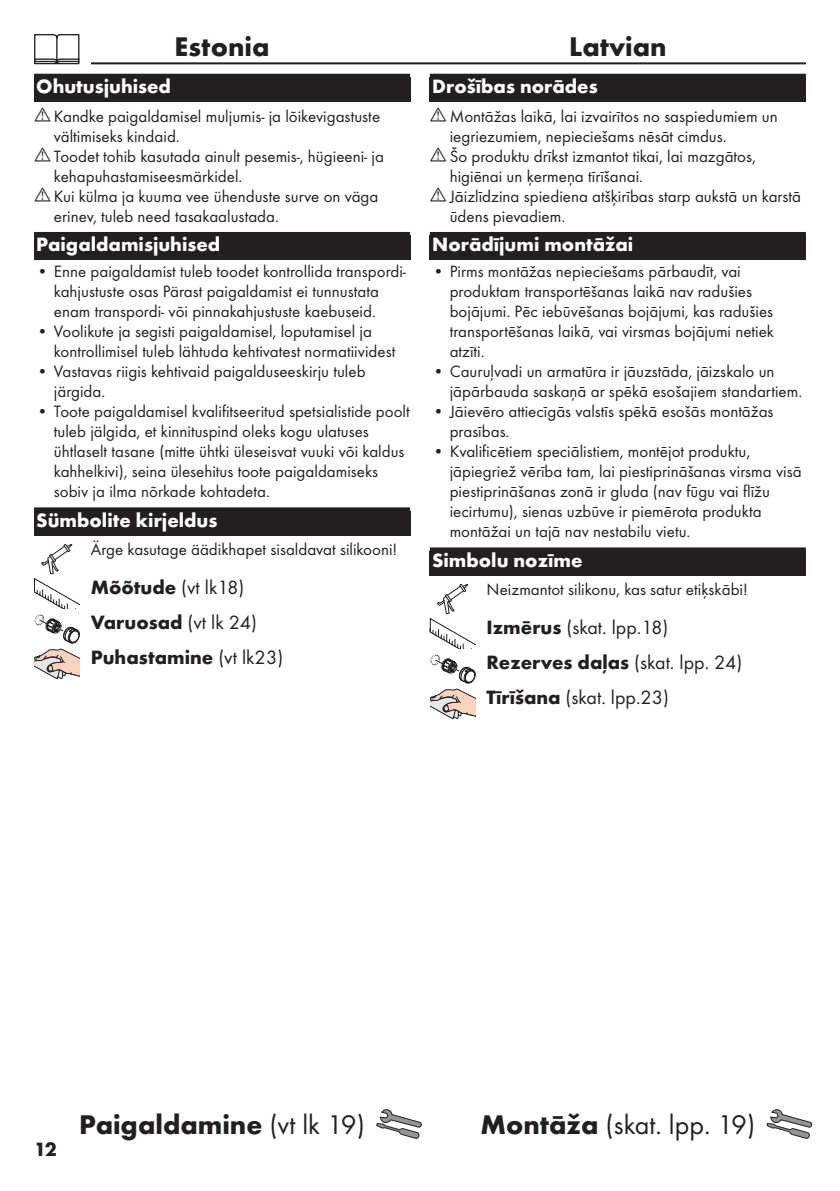
<style>
.page{position:relative;width:840px;height:1191px;background:#fff}
.page>*{position:absolute;margin:0;border:0;box-sizing:border-box;transform-origin:0 0}
.t1{font:700 28px "Futura TOT";color:#231f20}
.t2{font:28px "Futura TOT Boo";color:#231f20}
.t3{font:700 20px "Futura TOT";color:#fff}
.t4{font:700 20px/35.4px "Futura TOT";color:#231f20}
.t5{font:20px "Futura TOT Boo";color:#231f20}
.t6{font:17px/20px "Futura TOT Boo";color:#231f20}
.s1{font-family:"Futura TOT";font-weight:700}
.s2{font-family:"Futura TOT Boo";font-weight:400}
</style>
<div class="page">
<hr style="left:34px;top:62px;width:771px;height:2px;background:#231f20">
<div style="left:23px;top:34px;width:68px;height:34px;background:#fff"></div>
<svg style="left:34px;top:34px;width:45px;height:30px"></svg>
<svg style="left:376px;top:1109px;width:45px;height:29px"></svg>
<div style="left:34px;top:74px;width:376px;height:28px;background:#231f20"></div>
<div style="left:34px;top:232px;width:376px;height:28px;background:#231f20"></div>
<div style="left:34px;top:507px;width:376px;height:28px;background:#231f20"></div>
<svg style="left:34px;top:544px;width:45px;height:99px"></svg>
<svg style="left:34px;top:649px;width:45px;height:30px"></svg>
<svg style="left:766px;top:1109px;width:45px;height:29px"></svg>
<div style="left:429px;top:74px;width:376px;height:28px;background:#231f20"></div>
<div style="left:429px;top:232px;width:376px;height:28px;background:#231f20"></div>
<div style="left:429px;top:547px;width:376px;height:28px;background:#231f20"></div>
<svg style="left:429px;top:584px;width:46px;height:99px"></svg>
<svg style="left:430px;top:689px;width:45px;height:30px"></svg>
<h1 class="t1" style="left:174px;top:29px;width:96px">Estonia</h1>
<p class="t3" style="left:36px;top:74px;width:136px">Ohutusjuhised</p>
<p class="t6" style="left:54px;top:106px;width:331px">Kandke paigaldamisel muljumis- ja lõikevigastuste vältimiseks kindaid.<br>Toodet tohib kasutada ainult pesemis-, hügieeni- ja kehapuhastamiseesmärkidel.<br>Kui külma ja kuuma vee ühenduste surve on väga erinev, tuleb need tasakaalustada.</p>
<p class="t3" style="left:36px;top:232px;width:185px">Paigaldamisjuhised</p>
<p class="t6" style="left:54px;top:261px;width:353px;text-indent:-17px">• Enne paigaldamist tuleb toodet kontrollida transpordi&shy;kahjustuste osas Pärast paigaldamist ei tunnustata enam transpordi- või pinnakahjustuste kaebuseid.</p>
<p class="t6" style="left:54px;top:321px;width:343px;text-indent:-17px">• Voolikute ja segisti paigaldamisel, loputamisel ja kontrollimisel tuleb lähtuda kehtivatest normatiividest</p>
<p class="t6" style="left:54px;top:361px;width:313px;text-indent:-17px">• Vastavas riigis kehtivaid paigalduseeskirju tuleb järgida.</p>
<p class="t6" style="left:54px;top:401px;width:357px;text-indent:-17px">• Toote paigaldamisel kvalifitseeritud spetsialistide poolt tuleb jälgida, et kinnituspind oleks kogu ulatuses ühtlaselt tasane (mitte ühtki üleseisvat vuuki või kaldus kahhelkivi), seina ülesehitus toote paigaldamiseks sobiv ja ilma nõrkade kohtadeta.</p>
<p class="t3" style="left:36px;top:508px;width:182px">Sümbolite kirjeldus</p>
<p class="t6" style="left:91px;top:539px;width:308px">Ärge kasutage äädikhapet sisaldavat silikooni!</p>
<p class="t5" style="left:91px;top:575px;width:155px"><span class="s1">Mõõtude</span> (vt lk18)</p>
<p class="t4" style="left:91px;top:604px;width:194px">Varuosad <span class="s2">(vt lk 24)<br></span>Puhastamine <span class="s2">(vt lk23)</span></p>
<h1 class="t1" style="left:569px;top:29px;width:99px">Latvian</h1>
<p class="t3" style="left:432px;top:74px;width:167px">Drošības norādes</p>
<p class="t6" style="left:449px;top:106px;width:353px">Montāžas laikā, lai izvairītos no saspiedumiem un iegriezumiem, nepieciešams nēsāt cimdus.<br>Šo produktu drīkst izmantot tikai, lai mazgātos, higiēnai un ķermeņa tīrīšanai.<br>Jāizlīdzina spiediena atšķirības starp aukstā un karstā ūdens pievadiem.</p>
<p class="t3" style="left:432px;top:232px;width:202px">Norādījumi montāžai</p>
<p class="t6" style="left:449px;top:261px;width:326px;text-indent:-17px">• Pirms montāžas nepieciešams pārbaudīt, vai produktam transportēšanas laikā nav radušies bojājumi. Pēc iebūvēšanas bojājumi, kas radušies transportēšanas laikā, vai virsmas bojājumi netiek atzīti.</p>
<p class="t6" style="left:449px;top:361px;width:354px;text-indent:-17px">• Cauruļvadi un armatūra ir jāuzstāda, jāizskalo un jāpārbauda saskaņā ar spēkā esošajiem standartiem.</p>
<p class="t6" style="left:449px;top:401px;width:325px;text-indent:-17px">• Jāievēro attiecīgās valstīs spēkā esošās montāžas prasības.</p>
<p class="t6" style="left:449px;top:441px;width:353px;text-indent:-17px">• Kvalificētiem speciālistiem, montējot produktu, jāpiegriež vērība tam, lai piestiprināšanas virsma visā piestiprināšanas zonā ir gluda (nav fūgu vai flīžu iecirtumu), sienas uzbūve ir piemērota produkta montāžai un tajā nav nestabilu vietu.</p>
<p class="t3" style="left:432px;top:548px;width:152px">Simbolu nozīme</p>
<p class="t6" style="left:486px;top:579px;width:262px">Neizmantot silikonu, kas satur etiķskābi!</p>
<p class="t5" style="left:486px;top:615px;width:183px"><span class="s1">Izmērus</span> (skat. lpp.18)</p>
<p class="t4" style="left:486px;top:644px;width:257px">Rezerves daļas <span class="s2">(skat. lpp. 24)</span></p>
<p class="t5" style="left:486px;top:685px;width:184px"><span class="s1">Tīrīšana</span> (skat. lpp.23)</p>
<p class="t4" style="left:34px;top:1131px;width:24px">12</p>
<h1 class="t1" style="left:79px;top:1107px;width:287px">Paigaldamine <span class="s2">(vt lk 19)</span></h1>
<h1 class="t2" style="left:480px;top:1108px;width:276px"><span class="s1">Montāža</span> (skat. lpp. 19)</h1>
</div>
